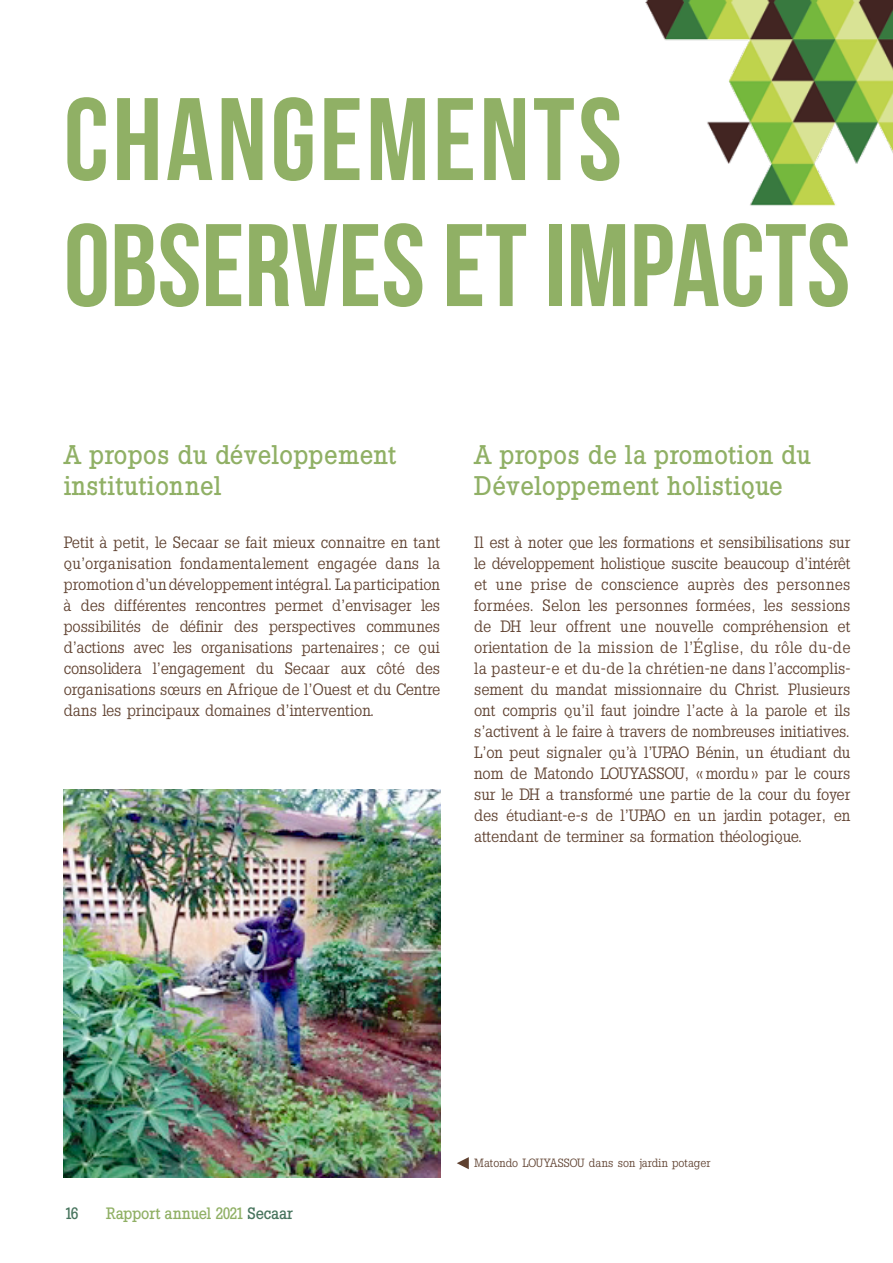
<style>
.page{position:relative;width:893px;height:1263px;background:#fff}
.page>*{position:absolute;margin:0;border:0;box-sizing:border-box;transform-origin:0 0}
.t1{font:117px/126px "Bebas Neue";color:#90b065}
.t2{font:500 27px/31.5px "Slab Tall X";letter-spacing:.03em;color:#90b065}
.t3{font:16.5px/21px "Slab Tall X";color:#5f4130;text-align:justify}
.t4{font:500 16.5px "Slab Tall X";color:#90b065}
.t5{font:500 16.5px "Slab Tall X";color:#47745d}
.t6{font:12px "Slab Tall X";letter-spacing:.01em;color:#5f4130}
.s1{color:#47745d}
</style>
<div class="page">
<img style="left:646px;top:3px;width:247px;height:203px">
<img style="left:645px;top:0;width:248px;height:3px">
<svg style="left:457px;top:1157px;width:12px;height:12px"></svg>
<img style="left:64px;top:789px;width:376px;height:389px">
<h1 class="t1" style="left:64px;top:75px;width:788px">CHANGEMENTS<br>OBSERVES ET IMPACTS</h1>
<h2 class="t2" style="left:64px;top:438px;width:334px">A propos du développement institutionnel</h2>
<p class="t3" style="left:64px;top:531px;width:378px">Petit à petit, le Secaar se fait mieux connaitre en tant qu’organisation fondamentalement engagée dans la promotion d’un développement intégral. La participation à des différentes rencontres permet d’envisager les possibilités de définir des perspectives communes d’actions avec les organisations partenaires ; ce qui consolidera l’engagement du Secaar aux côté des organisations sœurs en Afrique de l’Ouest et du Centre dans les principaux domaines d’intervention.</p>
<h2 class="t2" style="left:474px;top:438px;width:338px">A propos de la promotion du<br>Développement holistique</h2>
<p class="t3" style="left:474px;top:531px;width:378px">Il est à noter que les formations et sensibilisations sur le développement holistique suscite beaucoup d’intérêt et une prise de conscience auprès des personnes formées. Selon les personnes formées, les sessions de DH leur offrent une nouvelle compréhension et orientation de la mission de l’Église, du rôle du-de la pasteur-e et du-de la chrétien-ne dans l’accomplis&shy;sement du mandat missionnaire du Christ. Plusieurs ont compris qu’il faut joindre l’acte à la parole et ils s’activent à le faire à travers de nombreuses initiatives.<br>L’on peut signaler qu’à l’UPAO Bénin, un étudiant du nom de Matondo LOUYASSOU, «mordu» par le cours sur le DH a transformé une partie de la cour du foyer des étudiant-e-s de l’UPAO en un jardin potager, en attendant de terminer sa formation théologique.</p>
<p class="t5" style="left:64px;top:1203px;width:16px">16</p>
<p class="t4" style="left:106px;top:1203px;width:188px">Rapport annuel 2021 <span class="s1">Secaar</span></p>
<p class="t6" style="left:474px;top:1156px;width:238px">Matondo LOUYASSOU dans son jardin potager</p>
</div>
